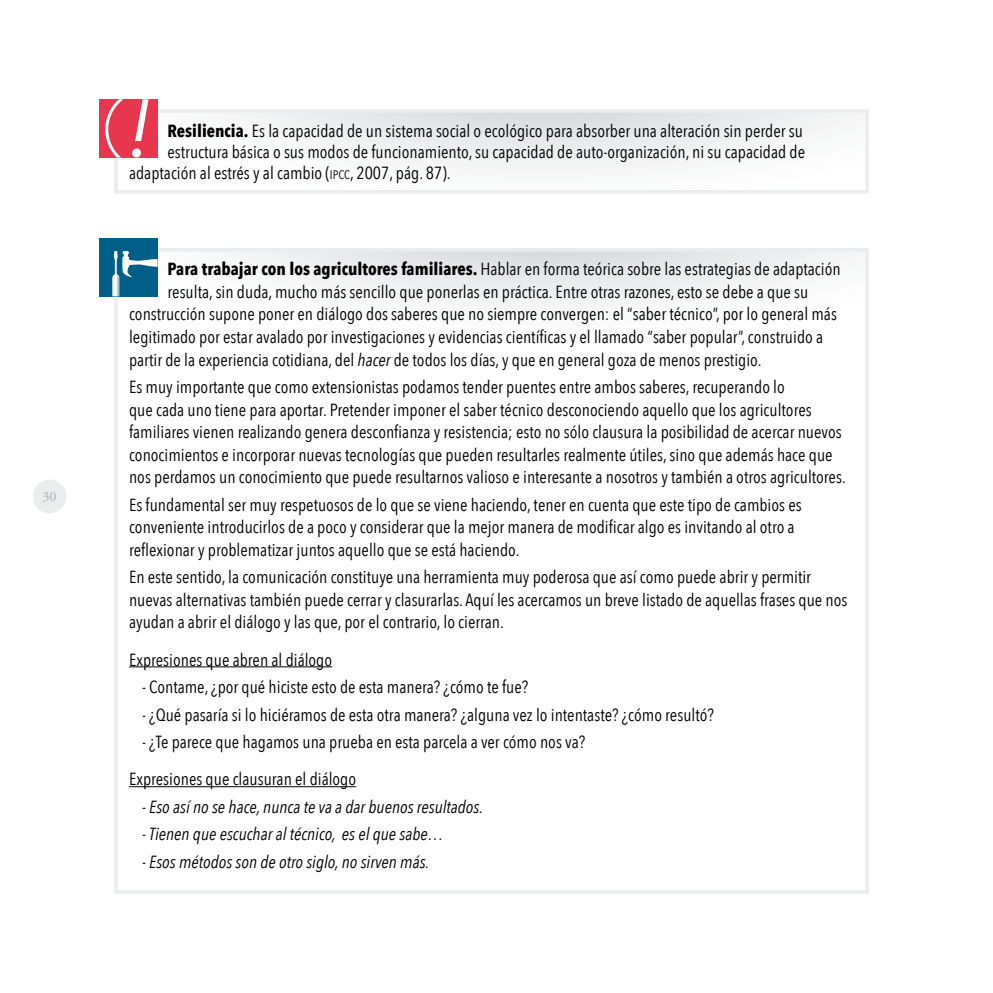
<style>
.page{position:relative;width:993px;height:993px;background:#fff}
.page>*{position:absolute;margin:0;border:0;box-sizing:border-box;transform-origin:0 0}
.LATERALES{font:17.5px/22.6px "Avenir Next Condensed";color:#000}
.LATERALES-2{font:italic 17.5px "Avenir Next Condensed";color:#000}
.t1{font:14px "Adobe Garamond Pro";color:#aeafb2}
.s1{font-weight:700}
.s2{font-style:inherit}
.s3{font-size:12.25px}
.s4{font-style:italic}
.s5{font-style:normal}
</style>
<div class="page">
<div style="left:33px;top:479px;width:33px;height:34px;background:#ebeced;border-radius:50%"></div>
<svg style="left:119px;top:253px;width:731px;height:54px"></svg>
<svg style="left:119px;top:114px;width:732px;height:55px"></svg>
<div style="left:114px;top:109px;width:754px;height:84px;border:4px solid #ebeced"></div>
<div style="left:114px;top:248px;width:754px;height:645px;border:4px solid #ebeced"></div>
<hr style="left:129px;top:666px;width:203px;height:1px;background:#000">
<hr style="left:129px;top:786px;width:227px;height:1px;background:#000">
<div style="left:99px;top:99px;width:58px;height:58px;background:#e7374e"></div>
<svg style="left:132px;top:99px;width:16px;height:58px"></svg>
<svg style="left:105px;top:99px;width:18px;height:58px"></svg>
<div style="left:99px;top:238px;width:58px;height:58px;background:#005f89"></div>
<svg style="left:112px;top:251px;width:46px;height:45px"></svg>
<p class="t1" style="left:43px;top:488px;width:15px">30</p>
<p class="LATERALES" style="left:167px;top:119px;width:636px"><span class="s1">Resiliencia.</span> Es la capacidad de un sistema social o ecológico para absorber una alteración sin perder su</p>
<p class="LATERALES" style="left:167px;top:140px;width:639px">estructura básica o sus modos de funcionamiento, su capacidad de auto-organización, ni su capacidad de</p>
<p class="LATERALES" style="left:129px;top:161px;width:323px">adaptación al estrés y al cambio <span class="s2">(</span><span class="s3">ipcc</span>, 2007, pág. 87).</p>
<p class="LATERALES" style="left:167px;top:258px;width:674px"><span class="s1">Para trabajar con los agricultores familiares.</span> Hablar en forma teórica sobre las estrategias de adaptación</p>
<p class="LATERALES" style="left:167px;top:280px;width:642px">resulta, sin duda, mucho más sencillo que ponerlas en práctica. Entre otras razones, esto se debe a que su</p>
<p class="LATERALES" style="left:129px;top:303px;width:709px">construcción supone poner en diálogo dos saberes que no siempre convergen: el “saber técnico”, por lo general más</p>
<p class="LATERALES" style="left:129px;top:325px;width:695px">legitimado por estar avalado por investigaciones y evidencias científicas y el llamado “saber popular”, construido a</p>
<p class="LATERALES" style="left:129px;top:348px;width:633px">partir de la experiencia cotidiana, del <span class="s4">hacer</span> de todos los días, y que en general goza de menos prestigio.</p>
<p class="LATERALES" style="left:129px;top:375px;width:718px">Es muy importante que como extensionistas podamos tender puentes entre ambos saberes, recuperando lo<br>que cada uno tiene para aportar. Pretender imponer el saber técnico desconociendo aquello que los agricultores familiares vienen realizando genera desconfianza y resistencia; esto no sólo clausura la posibilidad de acercar nuevos conocimientos e incorporar nuevas tecnologías que pueden resultarles realmente útiles, sino que además hace que nos perdamos un conocimiento que puede resultarnos valioso e interesante a nosotros y también a otros agricultores.</p>
<p class="LATERALES" style="left:129px;top:493px;width:674px">Es fundamental ser muy respetuosos de lo que se viene haciendo, tener en cuenta que este tipo de cambios es conveniente introducirlos de a poco y considerar que la mejor manera de modificar algo es invitando al otro a reflexionar y problematizar juntos aquello que se está haciendo.</p>
<p class="LATERALES" style="left:129px;top:565px;width:719px">En este sentido, la comunicación constituye una herramienta muy poderosa que así como puede abrir y permitir nuevas alternativas también puede cerrar y clasurarlas. Aquí les acercamos un breve listado de aquellas frases que nos ayudan a abrir el diálogo y las que, por el contrario, lo cierran.</p>
<p class="LATERALES" style="left:129px;top:648px;width:204px">Expresiones que abren al diálogo</p>
<p class="LATERALES" style="left:142px;top:675px;width:387px">- Contame, ¿por qué hiciste esto de esta manera? ¿cómo te fue?</p>
<p class="LATERALES" style="left:142px;top:702px;width:573px">- ¿Qué pasaría si lo hiciéramos de esta otra manera? ¿alguna vez lo intentaste? ¿cómo resultó?</p>
<p class="LATERALES" style="left:142px;top:730px;width:444px">- ¿Te parece que hagamos una prueba en esta parcela a ver cómo nos va?</p>
<p class="LATERALES" style="left:129px;top:767px;width:228px">Expresiones que clausuran el diálogo</p>
<p class="LATERALES-2" style="left:142px;top:796px;width:342px"><span class="s5">-</span> Eso así no se hace, nunca te va a dar buenos resultados.</p>
<p class="LATERALES-2" style="left:142px;top:823px;width:303px"><span class="s5">-</span> Tienen que escuchar al técnico, es el que sabe…</p>
<p class="LATERALES-2" style="left:142px;top:850px;width:288px"><span class="s5">-</span> Esos métodos son de otro siglo, no sirven más.</p>
</div>
